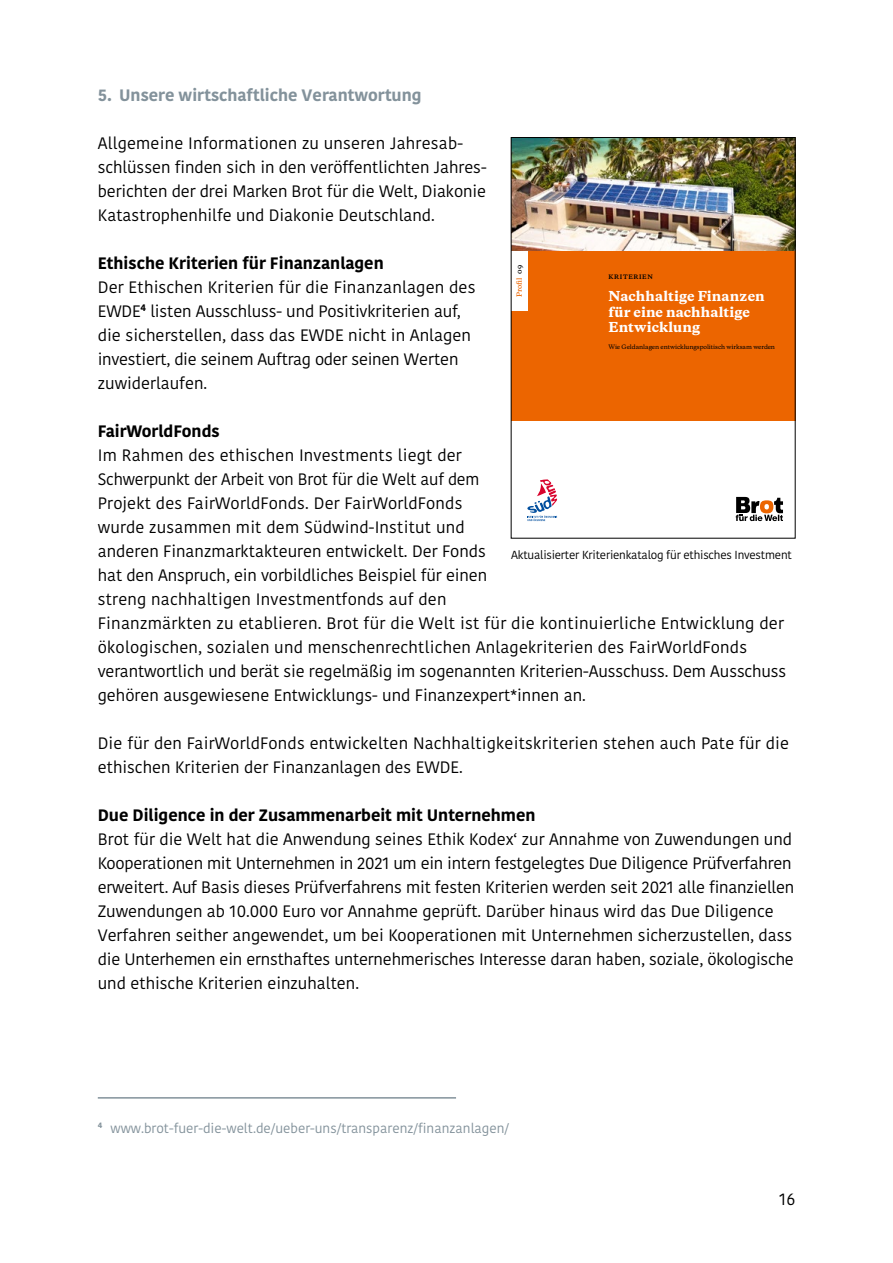
<style>
.page{position:relative;width:893px;height:1263px;background:#fff}
.page>*{position:absolute;margin:0;border:0;box-sizing:border-box;transform-origin:0 0}
.t1{font:16.5px/24px "Kohinoor";color:#000}
.t2{font:700 16.5px "Kohinoor";color:#000}
.t3{font:700 16.5px "Kohinoor";color:#83929b}
.t4{font:13.5px "Kohinoor";color:#83929b}
.t5{font:800 12.9px/15.5px "Galaxie Copernicus";letter-spacing:.01em;color:#fff}
.t6{font:11.7px "Kohinoor";letter-spacing:-.02em;color:#000}
.t7{font:600 6.75px "Galaxie Copernicus";letter-spacing:-.005em;color:#ec6500}
.t8{font:500 5.7px "Galaxie Copernicus";letter-spacing:-.015em;color:#000}
.t9{font:700 5.7px "Galaxie Copernicus";letter-spacing:.105em;color:#000}
.s1{color:#000}
</style>
<div class="page">
<hr style="left:98px;top:1097px;width:358px;height:1px;background:#83929b">
<div style="left:511px;top:251px;width:284px;height:170px;background:#ec6500"></div>
<div style="left:511px;top:251px;width:16px;height:60px;background:#fff"></div>
<svg style="left:736px;top:497px;width:47px;height:24px"></svg>
<img style="left:513px;top:139px;width:280px;height:112px">
<svg style="left:527px;top:479px;width:30px;height:42px"></svg>
<div style="left:511px;top:137px;width:284px;height:401px;border:1px solid #000"></div>
<p class="t3" style="left:98px;top:84px;width:325px">5. Unsere wirtschaftliche Verantwortung</p>
<p class="t1" style="left:98px;top:131px;width:390px">Allgemeine Informationen zu unseren Jahresab&shy;schlüssen finden sich in den veröffentlichten Jahres&shy;berichten der drei Marken Brot für die Welt, Diakonie Katastrophenhilfe und Diakonie Deutschland.</p>
<p class="t2" style="left:98px;top:252px;width:287px">Ethische Kriterien für Finanzanlagen</p>
<p class="t1" style="left:98px;top:275px;width:379px">Der Ethischen Kriterien für die Finanzanlagen des EWDE<sup>4</sup> listen Ausschluss- und Positivkriterien auf, die sicherstellen, dass das EWDE nicht in Anlagen investiert, die seinem Auftrag oder seinen Werten zuwiderlaufen.</p>
<p class="t2" style="left:98px;top:420px;width:123px">FairWorldFonds</p>
<p class="t1" style="left:98px;top:443px;width:690px">Im Rahmen des ethischen Investments liegt der<br>Schwerpunkt der Arbeit von Brot für die Welt auf dem<br>Projekt des FairWorldFonds. Der FairWorldFonds<br>wurde zusammen mit dem Südwind-Institut und<br>anderen Finanzmarktakteuren entwickelt. Der Fonds<br>hat den Anspruch, ein vorbildliches Beispiel für einen<br>streng nachhaltigen Investmentfonds auf den<br>Finanzmärkten zu etablieren. Brot für die Welt ist für die kontinuierliche Entwicklung der ökologischen, sozialen und menschenrechtlichen Anlagekriterien des FairWorldFonds verantwortlich und berät sie regelmäßig im sogenannten Kriterien-Ausschuss. Dem Ausschuss gehören ausgewiesene Entwicklungs- und Finanzexpert*innen an.</p>
<p class="t1" style="left:98px;top:731px;width:693px">Die für den FairWorldFonds entwickelten Nachhaltigkeitskriterien stehen auch Pate für die ethischen Kriterien der Finanzanlagen des EWDE.</p>
<p class="t2" style="left:98px;top:804px;width:439px">Due Diligence in der Zusammenarbeit mit Unternehmen</p>
<p class="t1" style="left:98px;top:827px;width:698px">Brot für die Welt hat die Anwendung seines Ethik Kodex‘ zur Annahme von Zuwendungen und Kooperationen mit Unternehmen in 2021 um ein intern festgelegtes Due Diligence Prüfverfahren erweitert. Auf Basis dieses Prüfverfahrens mit festen Kriterien werden seit 2021 alle finanziellen Zuwendungen ab 10.000 Euro vor Annahme geprüft. Darüber hinaus wird das Due Diligence Verfahren seither angewendet, um bei Kooperationen mit Unternehmen sicherzustellen, dass die Unterhemen ein ernsthaftes unternehmerisches Interesse daran haben, soziale, ökologische und ethische Kriterien einzuhalten.</p>
<p class="t7" style="left:515px;top:297px;width:33px;rotate:-90deg">Profil <span class="s1">09</span></p>
<p class="t9" style="left:608px;top:273px;width:46px">KRITERIEN</p>
<p class="t5" style="left:608px;top:289px;width:158px">Nachhaltige Finanzen für eine nachhaltige<br>Entwicklung</p>
<p class="t8" style="left:608px;top:343px;width:168px">Wie Geldanlagen entwicklungspolitisch wirksam werden</p>
<p class="t6" style="left:511px;top:547px;width:282px">Aktualisierter Kriterienkatalog für ethisches Investment</p>
<p class="t4" style="left:98px;top:1119px;width:413px"><sup>4</sup> www.brot-fuer-die-welt.de/ueber-uns/transparenz/finanzanlagen/</p>
<p class="t1" style="left:779px;top:1187px;width:17px">16</p>
</div>
